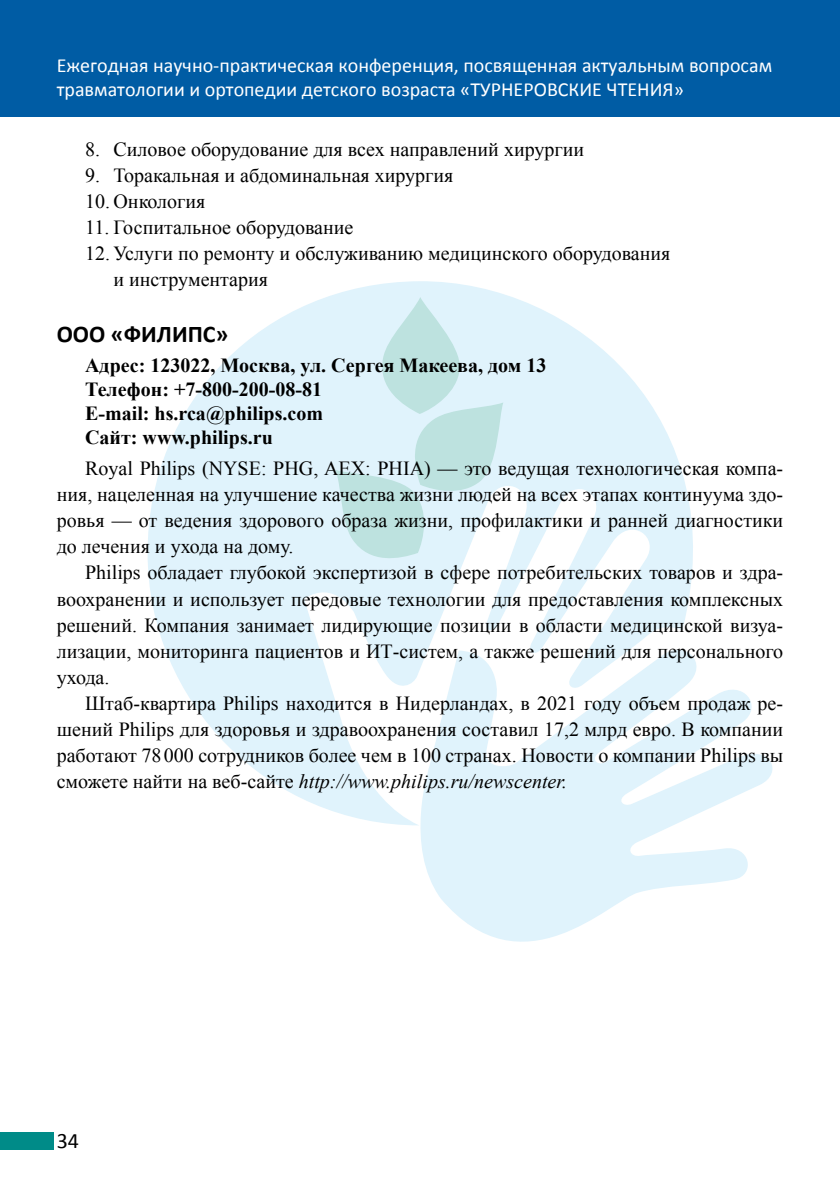
<style>
.page{position:relative;width:840px;height:1191px;background:#fff}
.page>*{position:absolute;margin:0;border:0;box-sizing:border-box;transform-origin:0 0}
.t1{font:700 24px "Calibri";color:#000}
.t2{font:22px "Calibri";color:#000}
.t3{font:20px/26px "Times New Roman";color:#000;text-align:justify}
.t4{font:20px/24px "Calibri";color:#fff}
.t5{font:700 20px/24px "Times New Roman";color:#000}
.s1{font-style:italic}
</style>
<div class="page">
<div style="left:0;top:1132px;width:54px;height:17px;background:#008b88"></div>
<svg style="left:412px;top:690px;width:360px;height:251px;fill:#e0f3fc"></svg>
<svg style="left:147px;top:281px;width:588px;height:544px;fill:#e0f3fc"></svg>
<svg style="left:335px;top:297px;width:168px;height:267px;background:#d3ecf0"></svg>
<div style="left:0;top:0;width:839px;height:116px;background:#005ca4"></div>
<p class="t4" style="left:57px;top:53px;width:716px">Ежегодная научно-практическая конференция, посвященная актуальным вопросам травматологии и ортопедии детского возраста «Турнеровские чте ния»</p>
<p class="t3" style="left:85px;top:135px;width:500px">8. Силовое оборудование для всех направлений хирургии</p>
<p class="t3" style="left:85px;top:161px;width:369px">9. Торакальная и абдоминальная хирургия</p>
<p class="t3" style="left:85px;top:187px;width:121px">10. Онкология</p>
<p class="t3" style="left:85px;top:213px;width:270px">11. Госпитальное оборудование</p>
<p class="t3" style="left:113px;top:239px;width:558px;text-indent:-28px">12. Услуги по ремонту и обслуживанию медицинского оборудования и инструментария</p>
<p class="t1" style="left:57px;top:317px;width:17px">ООО</p>
<p class="t1" style="left:111px;top:317px;width:119px">«ФИЛИПС»</p>
<p class="t5" style="left:85px;top:352px;width:462px">Адрес: 123022, Москва, ул. Сергея Макеева, дом 13<br>Телефон: +7‑800‑200‑08‑81<br>E-mail: hs.rca@philips.com<br>Сайт: www.philips.ru</p>
<p class="t3" style="left:57px;top:455px;width:727px;text-indent:28px">Royal Philips (NYSE: PHG, AEX: PHIA) — это ведущая технологическая компа&shy;ния, нацеленная на улучшение качества жизни людей на всех этапах континуума здо&shy;ровья — от ведения здорового образа жизни, профилактики и ранней диагностики до лечения и ухода на дому.</p>
<p class="t3" style="left:57px;top:559px;width:727px;text-indent:28px">Philips обладает глубокой экспертизой в сфере потребительских товаров и здра&shy;воохранении и использует передовые технологии для предоставления комплексных решений. Компания занимает лидирующие позиции в области медицинской визуа&shy;лизации, мониторинга пациентов и ИТ-систем, а также решений для персонального ухода.</p>
<p class="t3" style="left:57px;top:689px;width:727px;text-indent:28px">Штаб-квартира Philips находится в Нидерландах, в 2021 году объем продаж ре&shy;шений Philips для здоровья и здравоохранения составил 17,2 млрд евро. В компании работают 78 000 сотрудников более чем в 100 странах. Новости о компании Philips вы сможете найти на веб-сайте <span class="s1">http://www.philips.ru/newscenter.</span></p>
<p class="t2" style="left:57px;top:1125px;width:24px">34</p>
</div>
